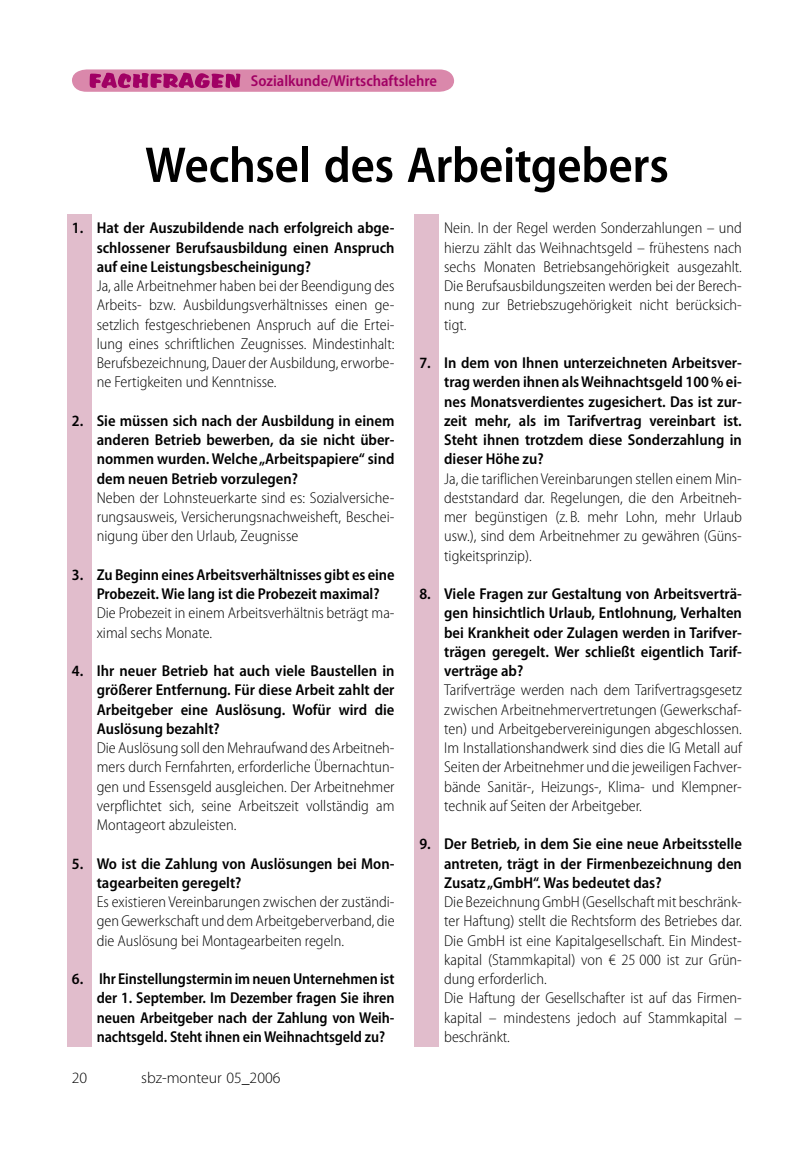
<style>
.page{position:relative;width:804px;height:1156px;background:#fff}
.page>*{position:absolute;margin:0;border:0;box-sizing:border-box;transform-origin:0 0}
._02_Headline{font:600 semi-condensed 50.75px "Myriad Pro";letter-spacing:-.005em;color:#000}
._04_Grundtext{font:300 semi-condensed 15.75px/19.2px "Myriad Pro";color:#000;text-align:justify}
._04_Grundtext-2{font:600 semi-condensed 15.75px/19.2px "Myriad Pro";color:#000;text-align:justify}
.t1{font:600 semi-condensed 15.75px "Myriad Pro";color:#a10064}
.t2{font:300 15.75px "Myriad Pro";color:#000}
</style>
<div class="page">
<div style="left:414px;top:214px;width:25px;height:833px;background:#e1bdcc"></div>
<div style="left:67px;top:214px;width:25px;height:833px;background:#e1bdcc"></div>
<svg style="left:72px;top:69px;width:382px;height:23px;background:#d176a2"></svg>
<p class="t1" style="left:251px;top:72px;width:188px">Sozialkunde/Wirtschaftslehre</p>
<p class="_02_Headline" style="left:145px;top:137px;width:525px">Wechsel des Arbeitgebers</p>
<p class="_04_Grundtext-2" style="left:97px;top:219px;width:299px;text-indent:-25px">1. Hat der Auszubildende nach erfolgreich abge&shy;schlossener Berufsausbildung einen Anspruch auf eine Leistungsbescheinigung?</p>
<p class="_04_Grundtext" style="left:97px;top:276px;width:299px">Ja, alle Arbeitnehmer haben bei der Beendigung des Arbeits- bzw. Ausbildungsverhältnisses einen ge&shy;setzlich festgeschriebenen Anspruch auf die Ertei&shy;lung eines schriftlichen Zeugnisses. Mindestinhalt:<br>Berufsbezeichnung, Dauer der Ausbildung, erworbe&shy;ne Fertigkeiten und Kenntnisse.</p>
<p class="_04_Grundtext-2" style="left:97px;top:411px;width:299px;text-indent:-25px">2. Sie müssen sich nach der Ausbildung in einem anderen Betrieb bewerben, da sie nicht über&shy;nommen wurden. Welche „Arbeitspapiere“ sind dem neuen Betrieb vorzulegen?</p>
<p class="_04_Grundtext" style="left:97px;top:488px;width:299px">Neben der Lohnsteuerkarte sind es: Sozialversiche&shy;rungsausweis, Versicherungsnachweisheft, Beschei&shy;nigung über den Urlaub, Zeugnisse</p>
<p class="_04_Grundtext-2" style="left:97px;top:565px;width:299px;text-indent:-25px">3. Zu Beginn eines Arbeitsverhältnisses gibt es eine<br>Probezeit. Wie lang ist die Probezeit maximal?</p>
<p class="_04_Grundtext" style="left:97px;top:604px;width:299px">Die Probezeit in einem Arbeitsverhältnis beträgt ma&shy;ximal sechs Monate.</p>
<p class="_04_Grundtext-2" style="left:97px;top:661px;width:299px;text-indent:-25px">4. Ihr neuer Betrieb hat auch viele Baustellen in größerer Entfernung. Für diese Arbeit zahlt der Arbeitgeber eine Auslösung. Wofür wird die Auslösung bezahlt?</p>
<p class="_04_Grundtext" style="left:97px;top:738px;width:299px">Die Auslösung soll den Mehraufwand des Arbeitneh&shy;mers durch Fernfahrten, erforderliche Übernachtun&shy;gen und Essensgeld ausgleichen. Der Arbeitnehmer verpflichtet sich, seine Arbeitszeit vollständig am Montageort abzuleisten.</p>
<p class="_04_Grundtext-2" style="left:97px;top:854px;width:299px;text-indent:-25px">5. Wo ist die Zahlung von Auslösungen bei Mon&shy;tagearbeiten geregelt?</p>
<p class="_04_Grundtext" style="left:97px;top:892px;width:299px">Es existieren Vereinbarungen zwischen der zuständi&shy;gen Gewerkschaft und dem Arbeitgeberverband, die die Auslösung bei Montagearbeiten regeln.</p>
<p class="_04_Grundtext-2" style="left:97px;top:969px;width:299px;text-indent:-25px">6. Ihr Einstellungstermin im neuen Unternehmen ist der 1. September. Im Dezember fragen Sie ihren neuen Arbeitgeber nach der Zahlung von Weih&shy;nachtsgeld. Steht ihnen ein Weihnachtsgeld zu?</p>
<p class="t2" style="left:72px;top:1069px;width:17px">20</p>
<p class="t2" style="left:141px;top:1069px;width:141px">sbz-monteur 05_2006</p>
<p class="_04_Grundtext" style="left:444px;top:219px;width:299px">Nein. In der Regel werden Sonderzahlungen – und hierzu zählt das Weihnachtsgeld – frühestens nach sechs Monaten Betriebsangehörigkeit ausgezahlt.<br>Die Berufsausbildungszeiten werden bei der Berech&shy;nung zur Betriebszugehörigkeit nicht berücksich&shy;tigt.</p>
<p class="_04_Grundtext-2" style="left:444px;top:353px;width:299px;text-indent:-25px">7. In dem von Ihnen unterzeichneten Arbeitsver&shy;trag werden ihnen als Weihnachtsgeld 100 % ei&shy;nes Monatsverdientes zugesichert. Das ist zur&shy;zeit mehr, als im Tarifvertrag vereinbart ist.<br>Steht ihnen trotzdem diese Sonderzahlung in dieser Höhe zu?</p>
<p class="_04_Grundtext" style="left:444px;top:469px;width:299px">Ja, die tariflichen Vereinbarungen stellen einem Min&shy;deststandard dar. Regelungen, die den Arbeitneh&shy;mer begünstigen (z. B. mehr Lohn, mehr Urlaub usw.), sind dem Arbeitnehmer zu gewähren (Güns&shy;tigkeitsprinzip).</p>
<p class="_04_Grundtext-2" style="left:444px;top:584px;width:299px;text-indent:-25px">8. Viele Fragen zur Gestaltung von Arbeitsverträ&shy;gen hinsichtlich Urlaub, Entlohnung, Verhalten bei Krankheit oder Zulagen werden in Tarifver&shy;trägen geregelt. Wer schließt eigentlich Tarif&shy;verträge ab?</p>
<p class="_04_Grundtext" style="left:444px;top:681px;width:299px">Tarifverträge werden nach dem Tarifvertragsgesetz zwischen Arbeitnehmervertretungen (Gewerkschaf&shy;ten) und Arbeitgebervereinigungen abgeschlossen.<br>Im Installationshandwerk sind dies die IG Metall auf Seiten der Arbeitnehmer und die jeweiligen Fachver&shy;bände Sanitär-, Heizungs-, Klima- und Klempner&shy;technik auf Seiten der Arbeitgeber.</p>
<p class="_04_Grundtext-2" style="left:444px;top:835px;width:299px;text-indent:-25px">9. Der Betrieb, in dem Sie eine neue Arbeitsstelle antreten, trägt in der Firmenbezeichnung den Zusatz „GmbH“. Was bedeutet das?</p>
<p class="_04_Grundtext" style="left:444px;top:892px;width:299px">Die Bezeichnung GmbH (Gesellschaft mit beschränk&shy;ter Haftung) stellt die Rechtsform des Betriebes dar.<br>Die GmbH ist eine Kapitalgesellschaft. Ein Mindest&shy;kapital (Stammkapital) von € 25 000 ist zur Grün&shy;dung erforderlich.</p>
<p class="_04_Grundtext" style="left:444px;top:989px;width:299px">Die Haftung der Gesellschafter ist auf das Firmen&shy;kapital – mindestens jedoch auf Stammkapital – beschränkt.</p>
</div>
